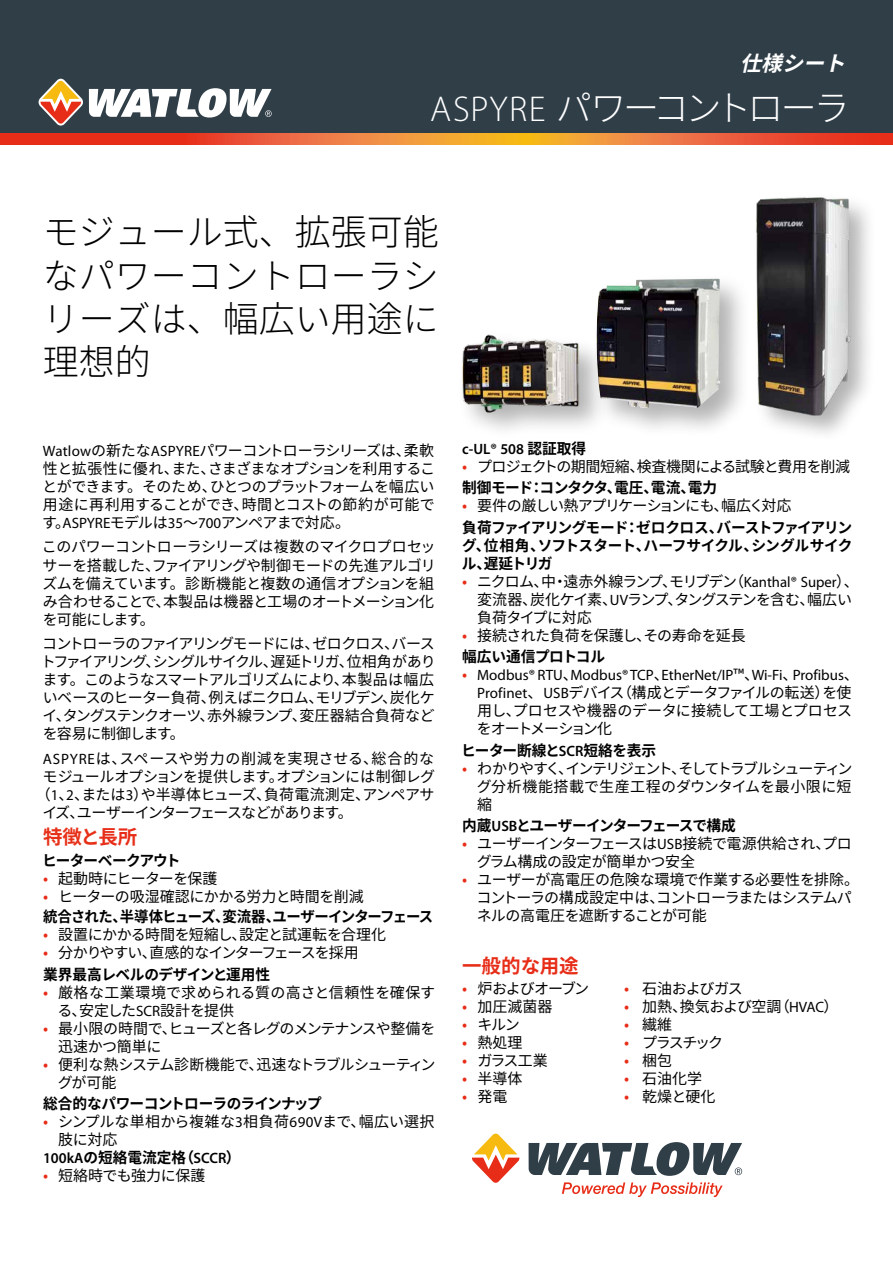
<style>
.page{position:relative;width:893px;height:1263px;background:#fff}
.page>*{position:absolute;margin:0;border:0;box-sizing:border-box;transform-origin:0 0}
.t1{font:300 36px/43.2px "Noto Sans CJ Kjp";color:#000;text-align:justify}
.t2{font:300 36px "Noto Sans CJ Kjp";letter-spacing:-.1em;color:#fff}
.t3{font:italic 700 21px "Noto Sans CJ Kjp";color:#fff}
.t4{font:700 19.5px "Noto Sans CJ Kjp";color:#e72d18}
.t5{font:700 19.5px "Noto Sans CJ Kjp";letter-spacing:-.03em;color:#e73018}
.t6{font:15px/18px "Noto Sans CJ Kjp";letter-spacing:-.03em;color:#000;text-align:justify}
.t7{font:700 15px/21.5px "Noto Sans CJ Kjp";letter-spacing:-.055em;color:#000}
.t8{font:15px/18px "Noto Sans CJ Kjp";letter-spacing:-.07em;color:#000}
.t9{font:700 15px/20px "Noto Sans CJ Kjp";letter-spacing:-.055em;color:#000;scale:.96 1}
.t10{font:15px "Myriad Pro";color:#000}
.t11{font:15px/18px "Noto Sans CJ Kjp";color:#000}
.t12{font:15px/21.5px "Noto Sans CJ Kjp";letter-spacing:-.075em;color:#000}
.t13{font:700 15px/18px "Noto Sans CJ Kjp";letter-spacing:-.035em;color:#000}
.t14{font:15px "Noto Sans CJ Kjp";letter-spacing:-.01em;color:#000}
.t15{font:15px/18px "Noto Sans CJ Kjp";letter-spacing:-.05em;color:#000}
.t16{font:15px/18px "Noto Sans CJ Kjp";letter-spacing:.01em;color:#000}
.t17{font:600 15px "Myriad Pro";color:#000}
.t18{font:15px "Noto Sans CJ Kjp";letter-spacing:.04em;color:#000}
.t19{font:15px "Noto Sans CJ Kjp";letter-spacing:-.085em;color:#000}
.t20{font:700 15px "Noto Sans CJ Kjp";letter-spacing:-.025em;color:#000}
.t21{font:15px "Noto Sans CJ Kjp";letter-spacing:-.055em;color:#000}
.s1{font-family:"Myriad Pro"}
.s2{color:#e72d18}
.s3{font-family:"Noto Sans CJ Kkr";color:#e72d18}
.s4{font-family:"Noto Sans CJ Kkr";font-weight:400;color:#e72d18}
.s5{font-weight:400}
.s6{font-weight:700}
.s7{font-family:"Noto Sans CJ Kjp";font-weight:700}
.s8{font-family:"Noto Sans CJ Kjp"}
.s9{font-family:"Noto Sans CJ Kkr"}
.s10{font-family:"Myriad Pro";font-weight:600}
</style>
<div class="page">
<div style="left:0;top:0;width:893px;height:133px;background:#303e48"></div>
<svg style="left:0;top:133px;width:893px;height:11px;background:#ec662f"></svg>
<svg style="left:39px;top:79px;width:233px;height:47px"></svg>
<div style="left:591px;top:274px;width:160px;height:165px;background:#000;opacity:.3"></div>
<img style="left:597px;top:279px;width:123px;height:129px">
<div style="left:457px;top:331px;width:152px;height:111px;background:#000;opacity:.3"></div>
<img style="left:457px;top:331px;width:129px;height:89px">
<div style="left:753px;top:193px;width:124px;height:250px;background:#000;opacity:.3"></div>
<img style="left:742px;top:193px;width:115px;height:235px">
<svg style="left:529px;top:1142px;width:213px;height:34px"></svg>
<svg style="left:472px;top:1133px;width:48px;height:50px"></svg>
<svg style="left:562px;top:1182px;width:161px;height:15px"></svg>
<h2 class="t3" style="left:740px;top:51px;width:119px">仕様シート</h2>
<h1 class="t2" style="left:430px;top:87px;width:421px"><span class="s1">ASPYRE</span> パワーコントローラ</h1>
<h1 class="t1" style="left:43px;top:211px;width:397px">モジュール式、拡張可能なパワーコントローラシリーズは、幅広い用途に理想的</h1>
<p class="t6" style="left:42px;top:442px;width:394px"><span class="s1">Watlow</span>の新たな<span class="s1">ASPYRE</span>パワーコントローラシリーズは、柔軟性と拡張性に優れ、また、さまざまなオプションを利用することができます。そのため、ひとつのプラットフォームを幅広い用途に再利用することができ、時間とコストの節約が可能です。<span class="s1">ASPYRE</span>モデルは<span class="s1">35</span>～<span class="s1">700</span>アンペアまで対応。</p>
<p class="t6" style="left:42px;top:538px;width:395px">このパワーコントローラシリーズは複数のマイクロプロセッサーを搭載した、ファイアリングや制御モードの先進アルゴリズムを備えています。診断機能と複数の通信オプションを組み合わせることで、本製品は機器と工場のオートメーション化を可能にします。</p>
<p class="t6" style="left:41px;top:635px;width:396px">コントローラのファイアリングモードには、ゼロクロス、バーストファイアリング、シングルサイクル、遅延トリガ、位相角があります。このようなスマートアルゴリズムにより、本製品は幅広いベースのヒーター負荷、例えばニクロム、モリブデン、炭化ケイ、タングステンクオーツ、赤外線ランプ、変圧器結合負荷などを容易に制御します。</p>
<p class="t18" style="left:43px;top:750px;width:393px"><span class="s1">ASPYRE</span>は、スペースや労力の削減を実現させる、総合的な</p>
<p class="t6" style="left:42px;top:768px;width:394px">モジュールオプションを提供します。オプションには制御レグ</p>
<p class="t6" style="left:36px;top:786px;width:400px">（<span class="s1">1</span>、<span class="s1">2</span>、または<span class="s1">3</span>）や半導体ヒューズ、負荷電流測定、アンペアサ</p>
<p class="t19" style="left:42px;top:804px;width:312px">イズ、ユーザーインターフェースなどがあります。</p>
<h3 class="t5" style="left:43px;top:826px;width:96px">特徴と<span class="s2">長所</span></h3>
<p class="t7" style="left:42px;top:850px;width:140px">ヒーターベークアウト</p>
<p class="t6" style="left:43px;top:870px;width:176px"><span class="s3">•</span> 起動時にヒーターを保護</p>
<p class="t9" style="left:43px;top:887px;width:408px"><span class="s4">•</span> <span class="s5">ヒーターの吸湿確認にかかる労力と時間を削減<br></span>統合された、半導体ヒューズ、変流器、ユーザーインターフェース</p>
<p class="t14" style="left:43px;top:926px;width:345px"><span class="s3">•</span> 設置にかかる時間を短縮し、設定と試運転を合理化</p>
<p class="t12" style="left:43px;top:942px;width:317px"><span class="s3">•</span> 分かりやすい、直感的なインターフェースを採用<span class="s6">業界最高レベルのデザインと運用性</span></p>
<p class="t11" style="left:57px;top:983px;width:379px;text-indent:-14px"><span class="s3">•</span> 厳格な工業環境で求められる質の高さと信頼性を確保する、安定した<span class="s1">SCR</span>設計を提供</p>
<p class="t15" style="left:58px;top:1019px;width:379px;text-indent:-15px"><span class="s3">•</span> 最小限の時間で、ヒューズと各レグのメンテナンスや整備を迅速かつ簡単に</p>
<p class="t6" style="left:58px;top:1055px;width:379px;text-indent:-15px"><span class="s3">•</span> 便利な熱システム診断機能で、迅速なトラブルシューティングが可能</p>
<p class="t7" style="left:43px;top:1093px;width:280px">総合的なパワーコントローラのラインナップ</p>
<p class="t16" style="left:58px;top:1113px;width:378px;text-indent:-15px"><span class="s3">•</span> シンプルな単相から複雑な<span class="s1">3</span>相負荷<span class="s1">690V</span>まで、幅広い選択肢に対応</p>
<p class="t17" style="left:43px;top:1148px;width:199px">100kA<span class="s7">の短絡電流定格（</span>SCCR<span class="s7">）</span></p>
<p class="t14" style="left:43px;top:1167px;width:164px"><span class="s3">•</span> 短絡時でも強力に保護</p>
<p class="t17" style="left:462px;top:439px;width:126px">c-UL® 508 <span class="s7">認証取得</span></p>
<p class="t6" style="left:462px;top:456px;width:390px;line-height:21.5px"><span class="s3">•</span> プロジェクトの期間短縮、検査機関による試験と費用を削減<span class="s6">制御モード：コンタクタ、電圧、電流、電力</span></p>
<p class="t7" style="left:462px;top:495px;width:391px"><span class="s4">•</span> <span class="s5">要件の厳しい熱アプリケーションにも、幅広く対応<br></span>負荷ファイアリングモード：ゼロクロス、バーストファイアリン</p>
<p class="t13" style="left:462px;top:536px;width:392px">グ、位相角、ソフトスタート、ハーフサイクル、シングルサイクル、遅延トリガ</p>
<p class="t8" style="left:477px;top:572px;width:383px;text-indent:-15px"><span class="s3">•</span> ニクロム、中・遠赤外線ランプ、モリブデン（<span class="s1">Kanthal® Super</span>）、変流器、炭化ケイ素、<span class="s1">UV</span>ランプ、タングステンを含む、幅広い負荷タイプに対応</p>
<p class="t6" style="left:462px;top:625px;width:285px;line-height:21.5px"><span class="s3">•</span> 接続された負荷を保護し、その寿命を延長<span class="s6">幅広い通信プロトコル</span></p>
<p class="t10" style="left:462px;top:666px;width:398px"><span class="s3">•</span> Modbus® RTU<span class="s8">、</span>Modbus® TCP<span class="s8">、</span>EtherNet/IP<span class="s9">™</span><span class="s8">、</span>Wi-Fi<span class="s8">、</span>Profibus<span class="s8">、</span></p>
<p class="t6" style="left:477px;top:684px;width:377px"><span class="s1">Profinet</span>、<span class="s1">USB</span>デバイス（構成とデータファイルの転送）を使用し、プロセスや機器のデータに接続して工場とプロセスをオートメーション化</p>
<p class="t20" style="left:461px;top:742px;width:196px">ヒーター断線と<span class="s10">SCR</span>短絡を表示</p>
<p class="t6" style="left:477px;top:759px;width:377px;text-indent:-15px"><span class="s3">•</span> わかりやすく、インテリジェント、そしてトラブルシューティング分析機能搭載で生産工程のダウンタイムを最小限に短縮</p>
<p class="t7" style="left:462px;top:815px;width:275px">内蔵<span class="s10">USB</span>とユーザーインターフェースで構成</p>
<p class="t6" style="left:477px;top:835px;width:376px;text-indent:-15px"><span class="s3">•</span> ユーザーインターフェースは<span class="s1">USB</span>接続で電源供給され、プログラム構成の設定が簡単かつ安全</p>
<p class="t6" style="left:476px;top:871px;width:384px;text-align:left;text-indent:-14px"><span class="s3">•</span> ユーザーが高電圧の危険な環境で作業する必要性を排除。コントーラの構成設定中は、コントローラまたはシステムパネルの高電圧を遮断することが可能</p>
<h3 class="t4" style="left:462px;top:955px;width:118px">一般的な用途</h3>
<p class="t8" style="left:462px;top:980px;width:129px"><span class="s3">•</span> 炉およびオーブン</p>
<p class="t21" style="left:624px;top:980px;width:120px"><span class="s3">•</span> 石油およびガス</p>
<p class="t6" style="left:462px;top:998px;width:92px"><span class="s3">•</span> 加圧滅菌器</p>
<p class="t6" style="left:624px;top:998px;width:216px"><span class="s3">•</span> 加熱、換気および空調（<span class="s1">HVAC</span>）</p>
<p class="t6" style="left:462px;top:1016px;width:59px"><span class="s3">•</span> キルン</p>
<p class="t6" style="left:624px;top:1016px;width:49px"><span class="s3">•</span> 繊維</p>
<p class="t6" style="left:462px;top:1034px;width:62px"><span class="s3">•</span> 熱処理</p>
<p class="t6" style="left:624px;top:1034px;width:100px"><span class="s3">•</span> プラスチック</p>
<p class="t6" style="left:462px;top:1052px;width:87px"><span class="s3">•</span> ガラス工業</p>
<p class="t6" style="left:624px;top:1052px;width:49px"><span class="s3">•</span> 梱包</p>
<p class="t6" style="left:462px;top:1070px;width:62px"><span class="s3">•</span> 半導体</p>
<p class="t6" style="left:624px;top:1070px;width:79px"><span class="s3">•</span> 石油化学</p>
<p class="t6" style="left:462px;top:1088px;width:47px"><span class="s3">•</span> 発電</p>
<p class="t6" style="left:624px;top:1088px;width:93px"><span class="s3">•</span> 乾燥と硬化</p>
</div>
